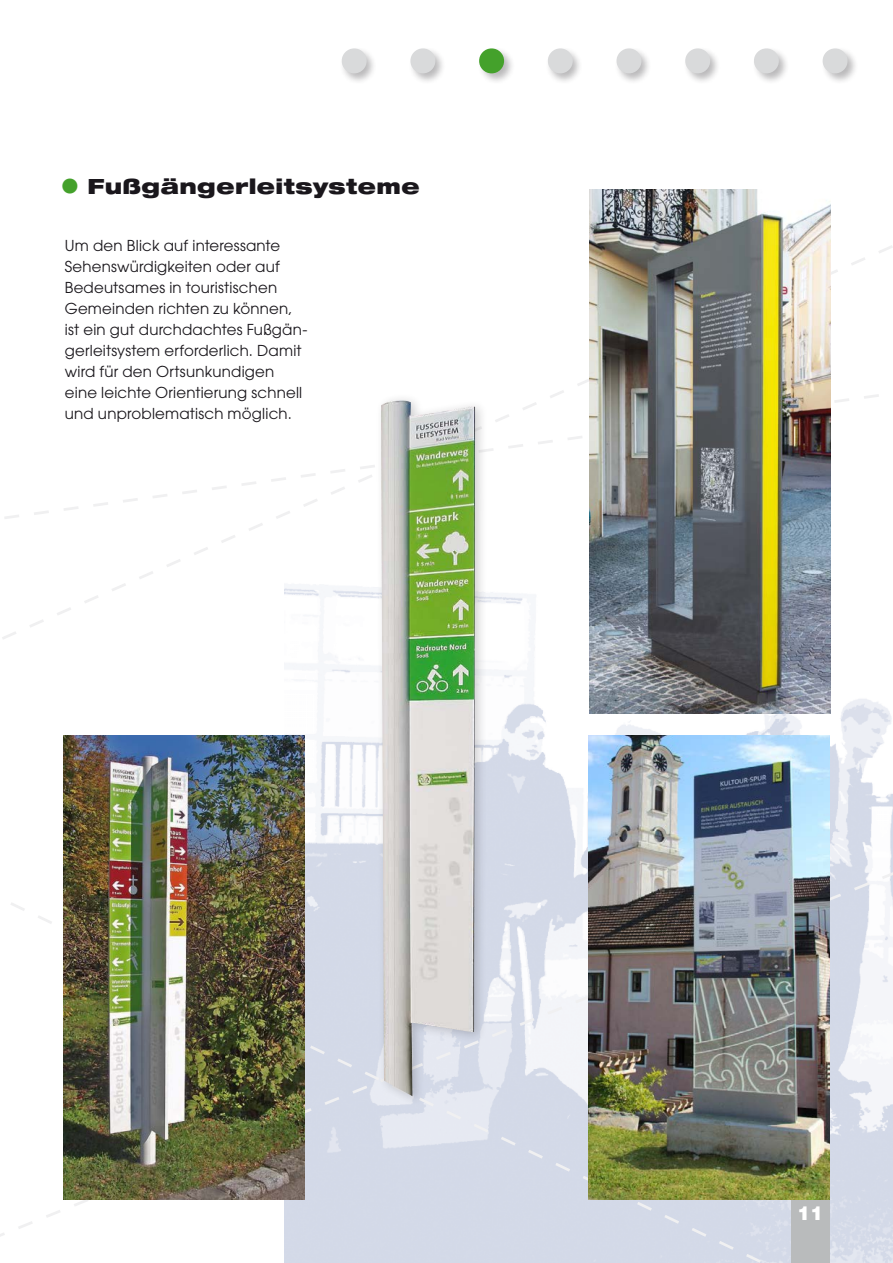
<style>
.page{position:relative;width:893px;height:1263px;background:#fff}
.page>*{position:absolute;margin:0;border:0;box-sizing:border-box;transform-origin:0 0}
.Headline_36pt{font:900 expanded 21px "Helvetica Neue LT Pro";letter-spacing:.02em;color:#1a171c}
.Headline_36pt-2{font:900 19.5px "Helvetica Neue LT Pro";color:#fff}
.AvantGarde_10pt{font:15px/21px "ITC Avant Garde Pro";letter-spacing:.01em;color:#1a171c}
.s1{font-stretch:normal;font-size:42px;color:#44a12b}
</style>
<div class="page">
<svg style="left:0;top:643px;width:893px;height:620px"></svg>
<div style="left:791px;top:1199px;width:38px;height:64px;background:#b9bbbc"></div>
<img style="left:589px;top:190px;width:241px;height:524px">
<img style="left:64px;top:736px;width:241px;height:463px">
<img style="left:588px;top:736px;width:241px;height:463px">
<div style="left:546px;top:47px;width:312px;height:38px;background:#1a171c;opacity:.3"></div>
<svg style="left:548px;top:48px;width:299px;height:25px"></svg>
<div style="left:477px;top:47px;width:38px;height:38px;background:#1a171c;opacity:.3"></div>
<svg style="left:479px;top:48px;width:25px;height:25px"></svg>
<div style="left:340px;top:47px;width:106px;height:38px;background:#1a171c;opacity:.3"></div>
<svg style="left:342px;top:48px;width:93px;height:25px"></svg>
<div style="left:375px;top:393px;width:113px;height:714px;background:#1a171c;opacity:.2"></div>
<img style="left:381px;top:400px;width:94px;height:696px">
<p class="Headline_36pt" style="left:60px;top:172px;width:362px"><span class="s1">•</span> Fußgängerleitsysteme</p>
<p class="AvantGarde_10pt" style="left:65px;top:235px;width:244px">Um den Blick auf interessante<br>Sehenswürdigkeiten oder auf<br>Bedeutsames in touristischen<br>Gemeinden richten zu können, ist ein gut durchdachtes Fußgän&shy;gerleitsystem erforderlich. Damit wird für den Ortsunkundigen eine leichte Orientierung schnell und unproblematisch möglich.</p>
<p class="Headline_36pt-2" style="left:797px;top:1202px;width:28px">11</p>
</div>
